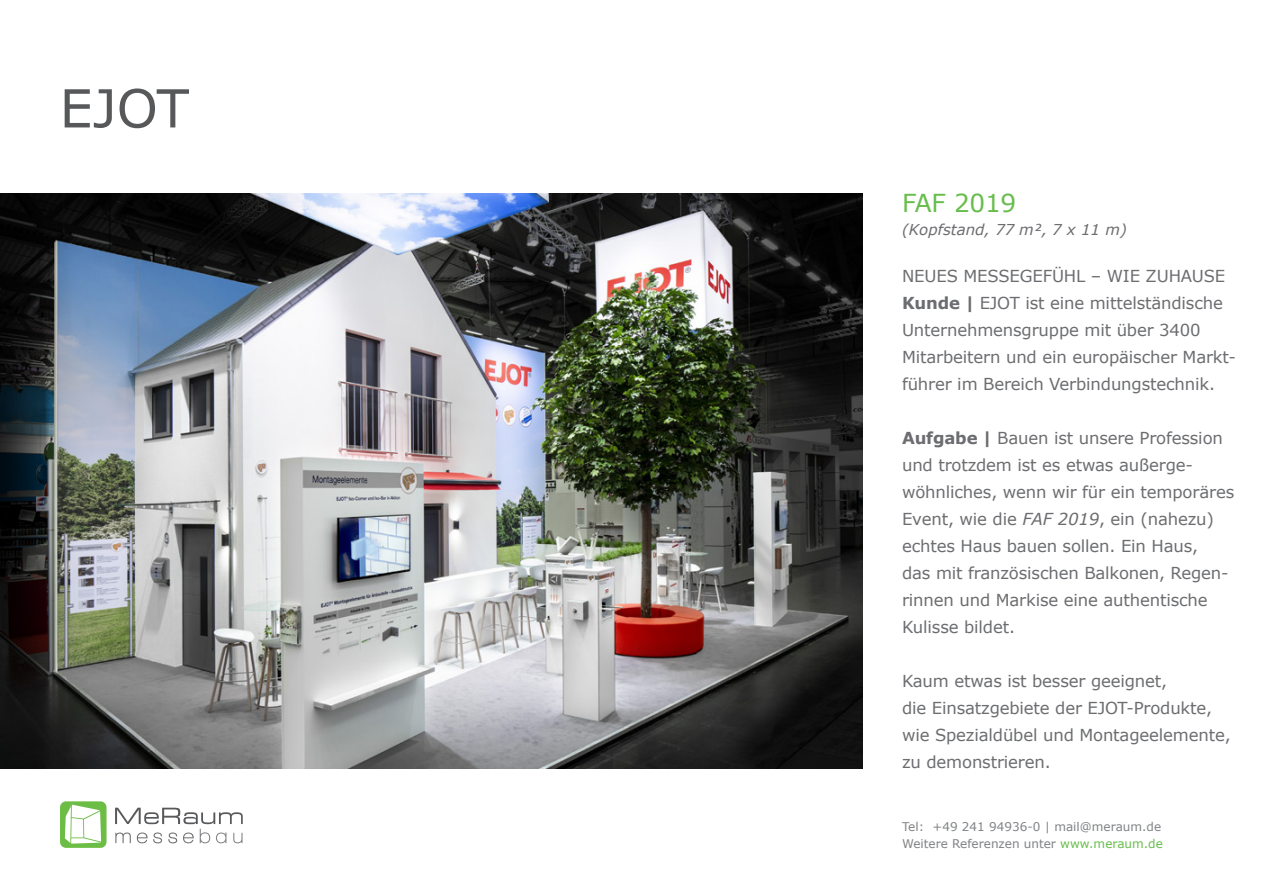
<style>
.page{position:relative;width:1263px;height:893px;background:#fff}
.page>*{position:absolute;margin:0;border:0;box-sizing:border-box;transform-origin:0 0}
.t1{font:52.5px "Verdana";color:#57585a}
.t2{font:24.75px "Verdana";letter-spacing:-.01em;color:#67bd4b}
.t3{font:16.5px/27px "Verdana";letter-spacing:-.01em;color:#6c6d70}
.t4{font:italic 15px "Verdana";color:#6c6d70}
.t5{font:12px/17.4px "Verdana";color:#808285}
.s1{font-weight:700}
.s2{font-style:italic}
.s3{color:#67bd4b}
</style>
<div class="page">
<div style="left:60px;top:801px;width:47px;height:47px;background:#6cbd45;border-radius:6px"></div>
<svg style="left:115px;top:808px;width:128px;height:35px"></svg>
<svg style="left:65px;top:805px;width:36px;height:39px"></svg>
<img style="left:0;top:193px;width:862px;height:575px">
<h1 class="t1" style="left:60px;top:72px;width:131px">EJOT</h1>
<h2 class="t2" style="left:902px;top:186px;width:116px">FAF 2019</h2>
<p class="t4" style="left:902px;top:219px;width:226px">(Kopfstand, 77 m², 7 x 11 m)</p>
<p class="t3" style="left:902px;top:263px;width:335px">NEUES MESSEGEFÜHL – WIE ZUHAUSE <span class="s1">Kunde |</span> EJOT ist eine mittelständische Unternehmensgruppe mit über 3400<br>Mitarbeitern und ein europäischer Markt&shy;führer im Bereich Verbindungstechnik.</p>
<p class="t3" style="left:902px;top:425px;width:334px"><span class="s1">Aufgabe |</span> Bauen ist unsere Profession und trotzdem ist es etwas außerge&shy;wöhnliches, wenn wir für ein temporäres Event, wie die <span class="s2">FAF 2019</span>, ein (nahezu) echtes Haus bauen sollen. Ein Haus,<br>das mit französischen Balkonen, Regen&shy;rinnen und Markise eine authentische Kulisse bildet.</p>
<p class="t3" style="left:902px;top:668px;width:330px">Kaum etwas ist besser geeignet,<br>die Einsatzgebiete der EJOT-Produkte, wie Spezialdübel und Montageelemente, zu demonstrieren.</p>
<p class="t5" style="left:902px;top:818px;width:262px">Tel: +49 241 94936-0 | mail@meraum.de<br>Weitere Referenzen unter <span class="s3">www.meraum.de</span></p>
</div>
